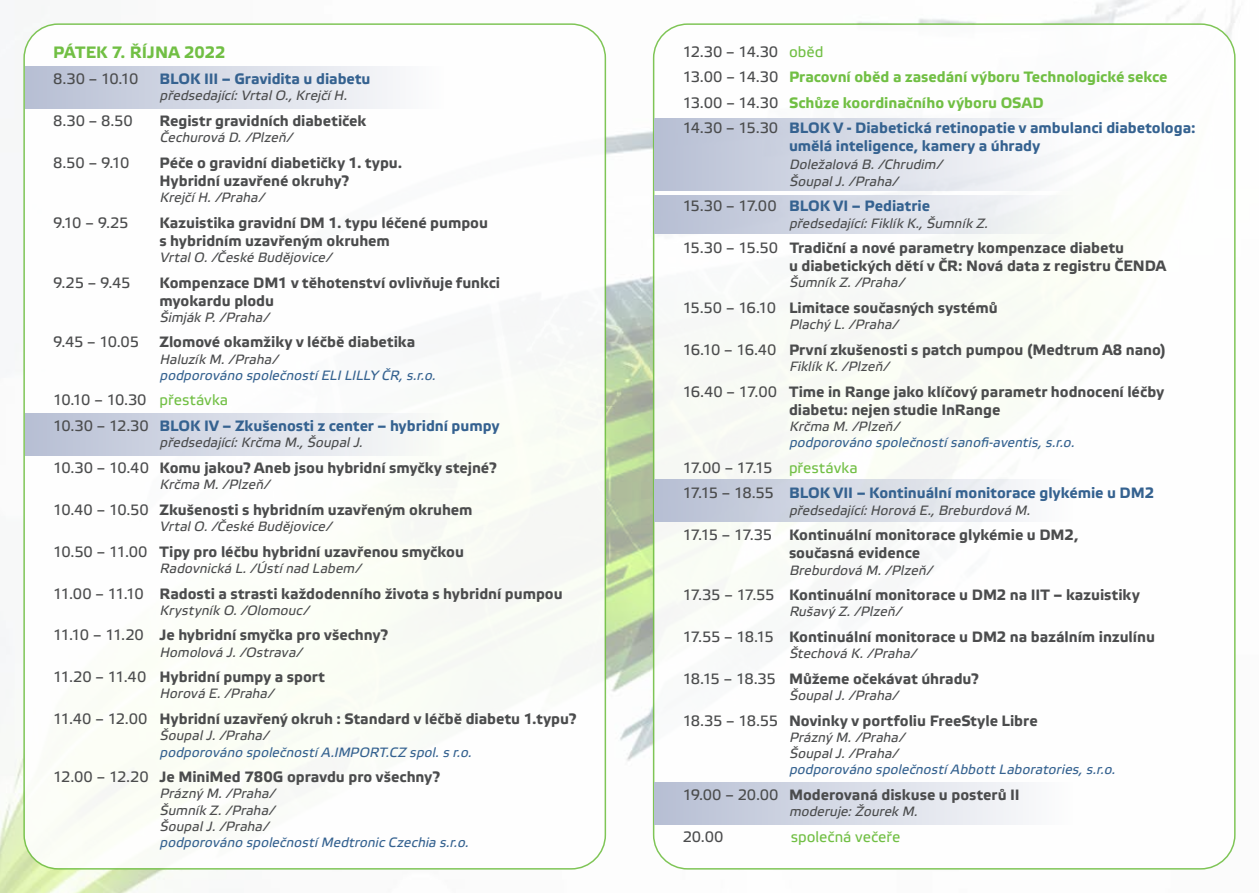
<style>
.page{position:relative;width:1259px;height:893px;background:#fff}
.page>*{position:absolute;margin:0;border:0;box-sizing:border-box;transform-origin:0 0}
.t1{font:700 16.5px "Etelka Text Pro";color:#71bf44}
.t2{font:700 15px/18px "Etelka Text Pro";color:#4b4c4d}
.t3{font:700 15px/25.7px "Etelka Text Pro";letter-spacing:-.005em;color:#356290}
.t4{font:700 15px/25.7px "Etelka Text Pro";color:#71bf44}
.t5{font:15px "Etelka Text Pro";letter-spacing:-.02em;color:#4b4c4d}
.t6{font:15px "Etelka Text Pro";color:#71bf44}
.t7{font:italic 13.5px/16.2px "Etelka Text Pro";letter-spacing:.005em;color:#4b4c4d}
.t8{font:italic 13.5px "Etelka Text Pro";color:#356290}
.s1{font-weight:400;color:#4b4c4d}
.s2{font-weight:400;color:#71bf44}
.s3{font-weight:400}
.s4{color:#356290}
</style>
<div class="page">
<img style="left:0;top:0;width:1238px;height:893px">
<div style="left:24px;top:24px;width:581px;height:845px;background:#fff;border-radius:34px"></div>
<div style="left:653px;top:24px;width:581px;height:845px;background:#fff;border-radius:34px"></div>
<div style="left:654px;top:118px;width:419px;height:73px;background:linear-gradient(to right,#b6bed3,#fbfcfc)"></div>
<div style="left:654px;top:479px;width:419px;height:43px;background:linear-gradient(to right,#b5bed2,#fbfcfc)"></div>
<div style="left:654px;top:195px;width:419px;height:39px;background:linear-gradient(to right,#b7bed4,#fafbf9)"></div>
<div style="left:654px;top:782px;width:419px;height:43px;background:linear-gradient(to right,#b6bed3,#fdfdfd)"></div>
<div style="left:25px;top:66px;width:418px;height:42px;background:linear-gradient(to right,#b6bed3,#fdfdfd)"></div>
<div style="left:25px;top:414px;width:418px;height:42px;background:linear-gradient(to right,#b7bfd5,#fbfcfa)"></div>
<p class="t1" style="left:53px;top:43px;width:174px">PÁTEK 7. ŘÍJNA 2022</p>
<p class="t5" style="left:53px;top:71px;width:87px">8.30 – 10.10</p>
<p class="t3" style="left:159px;top:67px;width:213px">BLOK III – Gravidita u diabetu</p>
<p class="t7" style="left:159px;top:88px;width:192px">předsedající:VrtalO.,Krejčí H.</p>
<p class="t5" style="left:53px;top:113px;width:81px">8.30 – 8.50</p>
<p class="t2" style="left:159px;top:113px;width:208px">Registr gravidních diabetiček</p>
<p class="t7" style="left:159px;top:130px;width:134px">Čechurová D./Plzeň/</p>
<p class="t5" style="left:53px;top:155px;width:78px">8.50 – 9.10</p>
<p class="t2" style="left:159px;top:154px;width:244px">Péče o gravidní diabetičky 1. typu.<br>Hybridní uzavřené okruhy?</p>
<p class="t7" style="left:159px;top:190px;width:106px">Krejčí H./Praha/</p>
<p class="t5" style="left:53px;top:214px;width:77px">9.10 – 9.25</p>
<p class="t2" style="left:159px;top:214px;width:330px">Kazuistika gravidní DM 1. typu léčené pumpou s hybridním uzavřeným okruhem</p>
<p class="t7" style="left:159px;top:250px;width:173px">VrtalO./České Budějovice/</p>
<p class="t5" style="left:53px;top:274px;width:79px">9.25 – 9.45</p>
<p class="t2" style="left:159px;top:274px;width:342px">Kompenzace DM1 v těhotenství ovlivňuje funkci myokardu plodu</p>
<p class="t7" style="left:159px;top:310px;width:110px">Šimják P./Praha/</p>
<p class="t5" style="left:53px;top:334px;width:87px">9.45 – 10.05</p>
<p class="t2" style="left:159px;top:334px;width:257px">Zlomové okamžiky v léčbě diabetika</p>
<p class="t7" style="left:159px;top:352px;width:119px">Haluzík M./Praha/</p>
<p class="t8" style="left:159px;top:368px;width:281px">podporováno společností ELILILLY ČR,s.r.o.</p>
<p class="t3" style="left:53px;top:388px;width:448px"><span class="s1">10.10 – 10.30</span> <span class="s2">přestávka<br></span><span class="s1">10.30 – 12.30</span> BLOK IV – Zkušenosti z center – hybridní pumpy</p>
<p class="t7" style="left:159px;top:435px;width:208px">předsedající:Krčma M.,ŠoupalJ.</p>
<p class="t2" style="left:53px;top:460px;width:445px"><span class="s3">10.30 – 10.40</span> Komu jakou? Aneb jsou hybridní smyčky stejné?</p>
<p class="t7" style="left:159px;top:477px;width:111px">Krčma M./Plzeň/</p>
<p class="t2" style="left:53px;top:501px;width:421px"><span class="s3">10.40 – 10.50</span> Zkušenosti s hybridním uzavřeným okruhem</p>
<p class="t7" style="left:159px;top:519px;width:173px">VrtalO./České Budějovice/</p>
<p class="t2" style="left:53px;top:543px;width:412px"><span class="s3">10.50 – 11.00</span> Tipy pro léčbu hybridní uzavřenou smyčkou</p>
<p class="t7" style="left:159px;top:561px;width:202px">Radovnická L./Ústí nad Labem/</p>
<p class="t2" style="left:53px;top:585px;width:511px"><span class="s3">11.00 – 11.10</span> Radosti a strasti každodenního života s hybridní pumpou</p>
<p class="t7" style="left:159px;top:603px;width:150px">Krystyník O./Olomouc/</p>
<p class="t2" style="left:53px;top:627px;width:336px"><span class="s3">11.10 – 11.20</span> Je hybridní smyčka pro všechny?</p>
<p class="t7" style="left:159px;top:645px;width:144px">Homolová J./Ostrava/</p>
<p class="t2" style="left:53px;top:669px;width:273px"><span class="s3">11.20 – 11.40</span> Hybridní pumpy a sport</p>
<p class="t7" style="left:159px;top:686px;width:115px">Horová E./Praha/</p>
<p class="t2" style="left:53px;top:711px;width:524px"><span class="s3">11.40 – 12.00</span> Hybridní uzavřený okruh : Standard v léčbě diabetu 1.typu?</p>
<p class="t7" style="left:159px;top:728px;width:110px">ŠoupalJ./Praha/</p>
<p class="t8" style="left:159px;top:745px;width:317px">podporováno společností A.IMPORT.CZ spol.sr.o.</p>
<p class="t2" style="left:53px;top:769px;width:388px"><span class="s3">12.00 – 12.20</span> Je MiniMed 780G opravdu pro všechny?</p>
<p class="t7" style="left:159px;top:786px;width:117px;text-align:justify">Prázný M./Praha/ Šumník Z./Praha/ ŠoupalJ./Praha/</p>
<p class="t8" style="left:159px;top:835px;width:314px">podporováno společností MedtronicCzechia s.r.o.</p>
<p class="t4" style="left:682px;top:39px;width:514px"><span class="s1">12.30 – 14.30</span> <span class="s3">oběd<br></span><span class="s1">13.00 – 14.30</span> Pracovní oběd a zasedání výboru Technologické sekce <span class="s1">13.00 – 14.30</span> Schůze koordinačního výboru OSAD<br><span class="s1">14.30 – 15.30</span> <span class="s4">BLOK V - Diabetická retinopatie v ambulanci diabetologa:</span></p>
<p class="t3" style="left:789px;top:134px;width:252px">umělá inteligence, kamery a úhrady</p>
<p class="t7" style="left:789px;top:158px;width:154px">Doležalová B./Chrudim/<br>ŠoupalJ./Praha/</p>
<p class="t3" style="left:682px;top:194px;width:249px"><span class="s1">15.30 – 17.00</span> BLOK VI – Pediatrie</p>
<p class="t7" style="left:789px;top:216px;width:204px">předsedající:Fiklík K.,Šumník Z.</p>
<p class="t2" style="left:789px;top:240px;width:379px;text-indent:-106px"><span class="s3">15.30 – 15.50</span> Tradiční a nové parametry kompenzace diabetu<br>u diabetických dětí v ČR: Nová data z registru ČENDA</p>
<p class="t7" style="left:789px;top:275px;width:116px">Šumník Z./Praha/</p>
<p class="t2" style="left:682px;top:300px;width:317px"><span class="s3">15.50 – 16.10</span> Limitace současných systémů</p>
<p class="t7" style="left:789px;top:317px;width:110px">Plachý L./Praha/</p>
<p class="t2" style="left:682px;top:341px;width:484px"><span class="s3">16.10 – 16.40</span> První zkušenosti s patch pumpou (Medtrum A8 nano)</p>
<p class="t7" style="left:789px;top:359px;width:101px">Fiklík K./Plzeň/</p>
<p class="t2" style="left:789px;top:383px;width:376px;text-indent:-106px"><span class="s3">16.40 – 17.00</span> Time in Range jako klíčový parametr hodnocení léčby diabetu: nejen studie InRange</p>
<p class="t7" style="left:789px;top:419px;width:111px">Krčma M./Plzeň/</p>
<p class="t8" style="left:789px;top:435px;width:290px">podporováno společností sanofi-aventis,s.r.o.</p>
<p class="t3" style="left:682px;top:456px;width:473px"><span class="s1">17.00 – 17.15</span> <span class="s2">přestávka<br></span><span class="s1">17.15 – 18.55</span> BLOK VII – Kontinuální monitorace glykémie u DM2</p>
<p class="t7" style="left:789px;top:503px;width:246px">předsedající:Horová E.,Breburdová M.</p>
<p class="t2" style="left:789px;top:527px;width:291px;text-indent:-106px"><span class="s3">17.15 – 17.35</span> Kontinuální monitorace glykémie u DM2, současná evidence</p>
<p class="t7" style="left:789px;top:563px;width:144px">Breburdová M./Plzeň/</p>
<p class="t2" style="left:682px;top:587px;width:458px"><span class="s3">17.35 – 17.55</span> Kontinuální monitorace u DM2 na IIT – kazuistiky</p>
<p class="t7" style="left:789px;top:604px;width:113px">Rušavý Z./Plzeň/</p>
<p class="t2" style="left:682px;top:629px;width:474px"><span class="s3">17.55 – 18.15</span> Kontinuální monitorace u DM2 na bazálním inzulínu</p>
<p class="t7" style="left:789px;top:646px;width:128px">Štechová K./Praha/</p>
<p class="t2" style="left:682px;top:670px;width:298px"><span class="s3">18.15 – 18.35</span> Můžeme očekávat úhradu?</p>
<p class="t7" style="left:789px;top:688px;width:110px">ŠoupalJ./Praha/</p>
<p class="t2" style="left:682px;top:712px;width:356px"><span class="s3">18.35 – 18.55</span> Novinky v portfoliu FreeStyle Libre</p>
<p class="t7" style="left:789px;top:730px;width:117px">Prázný M./Praha/<br>ŠoupalJ./Praha/</p>
<p class="t8" style="left:789px;top:762px;width:331px">podporováno společností AbbottLaboratories,s.r.o.</p>
<p class="t2" style="left:682px;top:787px;width:339px"><span class="s3">19.00 – 20.00</span> Moderovaná diskuse u posterů II</p>
<p class="t7" style="left:789px;top:804px;width:133px">moderuje:Žourek M.</p>
<p class="t5" style="left:682px;top:829px;width:42px">20.00</p>
<p class="t6" style="left:790px;top:829px;width:111px">společná večeře</p>
</div>
